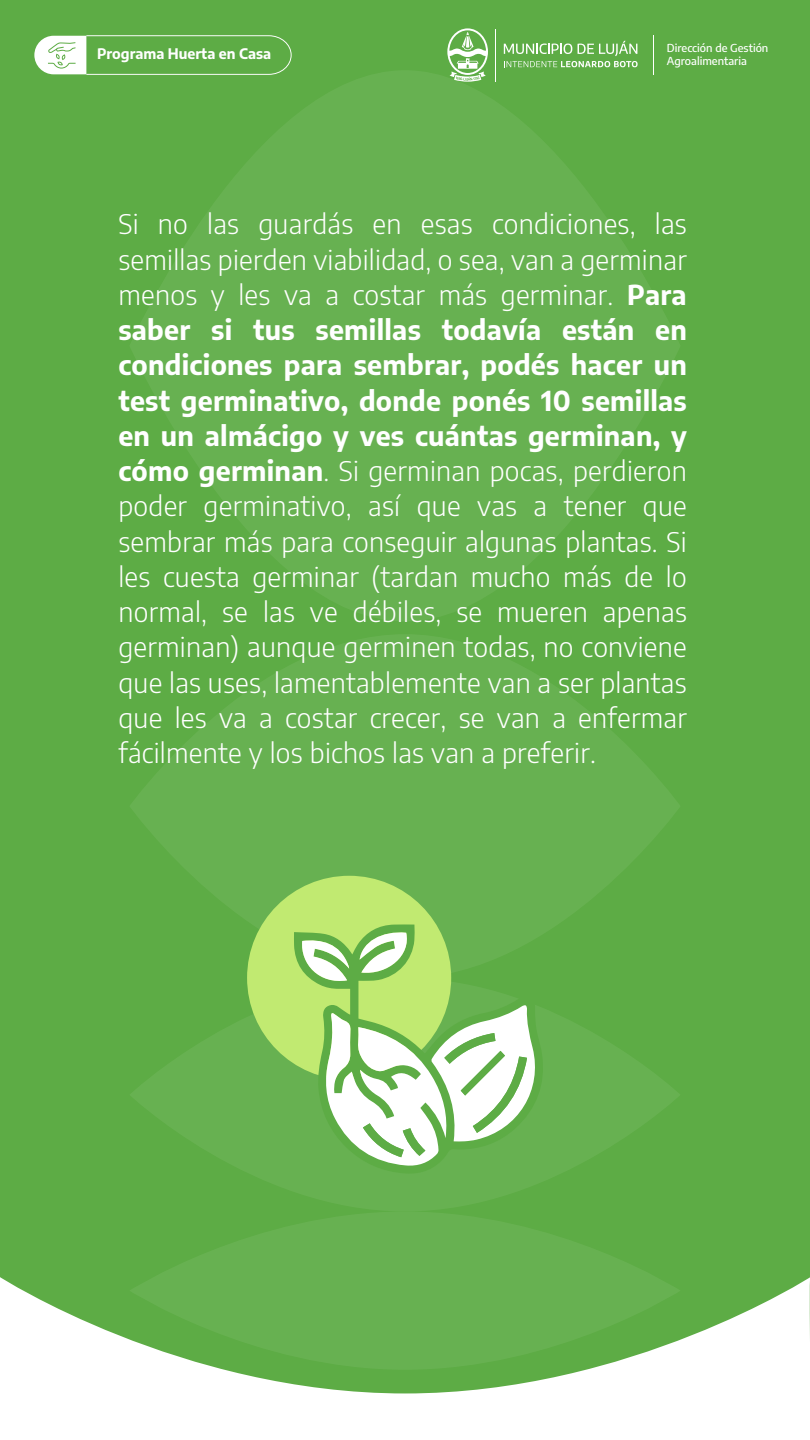
<style>
.page{position:relative;width:810px;height:1440px;background:#5dac45}
.page>*{position:absolute;margin:0;border:0;box-sizing:border-box;transform-origin:0 0}
.t1{font:300 27px/35.2px "Encode Sans";letter-spacing:.01em;color:#fff;text-align:justify}
.t2{font:700 14.33px "Encode Sans";color:#fff}
.t3{font:500 11.02px/13.3px "Encode Sans";color:#fff}
.s1{font-weight:700}
</style>
<div class="page">
<svg style="left:0;top:1277px;width:810px;height:163px;fill:#fff"></svg>
<div style="left:129px;top:70px;width:552px;height:551px;background:#67b151;border-radius:50%"></div>
<div style="left:129px;top:634px;width:552px;height:344px;background:#67b151;border-radius:50%"></div>
<div style="left:129px;top:978px;width:552px;height:233px;background:#67b151;border-radius:50%"></div>
<div style="left:129px;top:1211px;width:552px;height:159px;background:#67b151;border-radius:50%"></div>
<svg style="left:34px;top:35px;width:258px;height:40px"></svg>
<hr style="left:653px;top:36px;width:1px;height:39px;background:#fff">
<hr style="left:495px;top:29px;width:1px;height:52px;background:#fff">
<svg style="left:504px;top:41px;width:134px;height:26px"></svg>
<svg style="left:447px;top:28px;width:41px;height:54px"></svg>
<div style="left:247px;top:876px;width:204px;height:204px;background:#c1ea71;border-radius:50%"></div>
<svg style="left:294px;top:924px;width:252px;height:249px"></svg>
<svg style="left:360px;top:930px;width:51px;height:45px;background:#afd79b"></svg>
<svg style="left:300px;top:939px;width:49px;height:46px;background:#b0d79d"></svg>
<svg style="left:324px;top:1005px;width:219px;height:161px"></svg>
<p class="t2" style="left:97px;top:43px;width:176px">Programa Huerta en Casa</p>
<p class="t3" style="left:667px;top:41px;width:103px">Dirección de Gestión<br>Agroalimentaria</p>
<p class="t1" style="left:118px;top:205px;width:570px">Si no las guardás en esas condiciones, las semillas pierden viabilidad, o sea, van a germinar menos y les va a costar más germinar. <span class="s1">Para saber si tus semillas todavía están en condiciones para sembrar, podés hacer un test germinativo, donde ponés 10 semillas en un almácigo y ves cuántas germinan, y cómo germinan</span>. Si germinan pocas, perdieron poder germinativo, así que vas a tener que sembrar más para conseguir algunas plantas. Si les cuesta germinar (tardan mucho más de lo normal, se las ve débiles, se mueren apenas germinan) aunque germinen todas, no conviene que las uses, lamentablemente van a ser plantas que les va a costar crecer, se van a enfermar fácilmente y los bichos las van a preferir.</p>
</div>
